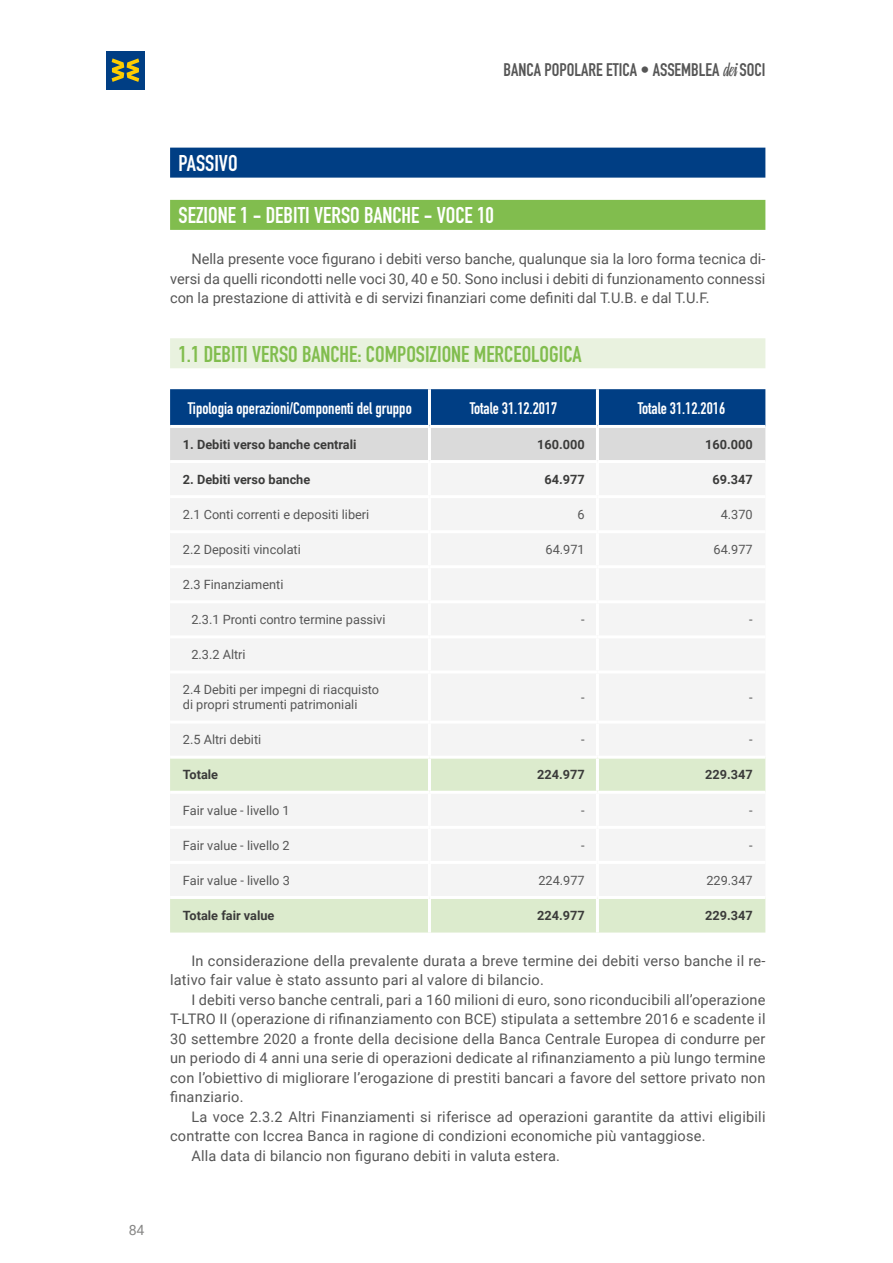
<style>
.page{position:relative;width:893px;height:1263px;background:#fff}
.page>*{position:absolute;margin:0;border:0;box-sizing:border-box;transform-origin:0 0}
.t1{font:22.5px "DIN Engschrift Std";color:#81bd4e}
.t2{font:22.5px "DIN Engschrift Std";color:#fff}
.t3{font:18px "DIN Engschrift Std";color:#565656}
.t4{font:16.5px "DIN Engschrift Std";color:#fff}
.t5{font:14.55px/19.5px "Roboto";letter-spacing:.015em;color:#565656;text-align:justify}
.t6{font:14.1px "Roboto";color:#878786}
.t7{font:12.75px/15px "Roboto";color:#565656}
.t8{font:700 12.75px "Roboto";color:#3b3b3a}
.s1{font-family:"Linotype Gneisenauette";font-weight:300}
</style>
<div class="page">
<div style="left:106px;top:51px;width:39px;height:38px;background:#003e84"></div>
<svg style="left:112px;top:58px;width:27px;height:24px"></svg>
<div style="left:170px;top:148px;width:595px;height:30px;background:#003e84"></div>
<div style="left:170px;top:200px;width:595px;height:30px;background:#81bd4e"></div>
<div style="left:170px;top:338px;width:595px;height:30px;background:#e9f2df"></div>
<svg style="left:170px;top:389px;width:595px;height:71px;background:#6788ac"></svg>
<div style="left:170px;top:463px;width:595px;height:292px;background:#f4f4f4"></div>
<svg style="left:170px;top:759px;width:595px;height:173px;fill:#f4f4f4"></svg>
<hr style="left:428px;top:389px;width:3px;height:36px;background:#fff">
<hr style="left:596px;top:389px;width:3px;height:36px;background:#fff">
<hr style="left:170px;top:425px;width:259px;height:3px;background:#fff">
<hr style="left:429px;top:425px;width:168px;height:3px;background:#fff">
<hr style="left:428px;top:428px;width:3px;height:32px;background:#fff">
<hr style="left:597px;top:425px;width:168px;height:3px;background:#fff">
<hr style="left:596px;top:428px;width:3px;height:32px;background:#fff">
<hr style="left:428px;top:463px;width:3px;height:32px;background:#fff">
<hr style="left:596px;top:463px;width:3px;height:32px;background:#fff">
<hr style="left:170px;top:495px;width:259px;height:3px;background:#fff">
<hr style="left:429px;top:495px;width:168px;height:3px;background:#fff">
<hr style="left:428px;top:498px;width:3px;height:32px;background:#fff">
<hr style="left:597px;top:495px;width:168px;height:3px;background:#fff">
<hr style="left:596px;top:498px;width:3px;height:32px;background:#fff">
<hr style="left:170px;top:530px;width:259px;height:3px;background:#fff">
<hr style="left:429px;top:530px;width:168px;height:3px;background:#fff">
<hr style="left:428px;top:533px;width:3px;height:32px;background:#fff">
<hr style="left:597px;top:530px;width:168px;height:3px;background:#fff">
<hr style="left:596px;top:533px;width:3px;height:32px;background:#fff">
<hr style="left:170px;top:565px;width:259px;height:3px;background:#fff">
<hr style="left:429px;top:565px;width:168px;height:3px;background:#fff">
<hr style="left:428px;top:568px;width:3px;height:32px;background:#fff">
<hr style="left:597px;top:565px;width:168px;height:3px;background:#fff">
<hr style="left:596px;top:568px;width:3px;height:32px;background:#fff">
<hr style="left:170px;top:600px;width:259px;height:3px;background:#fff">
<hr style="left:429px;top:600px;width:168px;height:3px;background:#fff">
<hr style="left:428px;top:603px;width:3px;height:32px;background:#fff">
<hr style="left:597px;top:600px;width:168px;height:3px;background:#fff">
<hr style="left:596px;top:603px;width:3px;height:32px;background:#fff">
<hr style="left:170px;top:635px;width:259px;height:3px;background:#fff">
<hr style="left:429px;top:635px;width:168px;height:3px;background:#fff">
<hr style="left:428px;top:638px;width:3px;height:32px;background:#fff">
<hr style="left:597px;top:635px;width:168px;height:3px;background:#fff">
<hr style="left:596px;top:638px;width:3px;height:32px;background:#fff">
<hr style="left:170px;top:670px;width:259px;height:3px;background:#fff">
<hr style="left:429px;top:670px;width:168px;height:3px;background:#fff">
<hr style="left:428px;top:673px;width:3px;height:47px;background:#fff">
<hr style="left:597px;top:670px;width:168px;height:3px;background:#fff">
<hr style="left:596px;top:673px;width:3px;height:47px;background:#fff">
<hr style="left:170px;top:720px;width:259px;height:3px;background:#fff">
<hr style="left:429px;top:720px;width:168px;height:3px;background:#fff">
<hr style="left:428px;top:723px;width:3px;height:33px;background:#fff">
<hr style="left:597px;top:720px;width:168px;height:3px;background:#fff">
<hr style="left:596px;top:723px;width:3px;height:33px;background:#fff">
<hr style="left:428px;top:759px;width:3px;height:32px;background:#fff">
<hr style="left:596px;top:759px;width:3px;height:32px;background:#fff">
<hr style="left:170px;top:791px;width:259px;height:3px;background:#fff">
<hr style="left:429px;top:791px;width:168px;height:3px;background:#fff">
<hr style="left:428px;top:794px;width:3px;height:32px;background:#fff">
<hr style="left:597px;top:791px;width:168px;height:3px;background:#fff">
<hr style="left:596px;top:794px;width:3px;height:32px;background:#fff">
<hr style="left:170px;top:826px;width:259px;height:3px;background:#fff">
<hr style="left:429px;top:826px;width:168px;height:3px;background:#fff">
<hr style="left:428px;top:829px;width:3px;height:32px;background:#fff">
<hr style="left:597px;top:826px;width:168px;height:3px;background:#fff">
<hr style="left:596px;top:829px;width:3px;height:32px;background:#fff">
<hr style="left:170px;top:861px;width:259px;height:3px;background:#fff">
<hr style="left:429px;top:861px;width:168px;height:3px;background:#fff">
<hr style="left:428px;top:864px;width:3px;height:32px;background:#fff">
<hr style="left:597px;top:861px;width:168px;height:3px;background:#fff">
<hr style="left:596px;top:864px;width:3px;height:32px;background:#fff">
<hr style="left:170px;top:896px;width:259px;height:3px;background:#fff">
<hr style="left:429px;top:896px;width:168px;height:3px;background:#fff">
<hr style="left:428px;top:899px;width:3px;height:33px;background:#fff">
<hr style="left:597px;top:896px;width:168px;height:3px;background:#fff">
<hr style="left:596px;top:899px;width:3px;height:33px;background:#fff">
<p class="t3" style="left:504px;top:59px;width:263px">BANCA POPOLARE ETICA • ASSEMBLEA <span class="s1">dei</span> SOCI</p>
<p class="t6" style="left:129px;top:1220px;width:17px">84</p>
<h1 class="t2" style="left:179px;top:150px;width:61px">PASSIVO</h1>
<h1 class="t2" style="left:179px;top:202px;width:317px">SEZIONE 1 - DEBITI VERSO BANCHE - VOCE 10</h1>
<p class="t5" style="left:170px;top:249px;width:597px;text-indent:21px">Nella presente voce figurano i debiti verso banche, qualunque sia la loro forma tecnica di&shy;versi da quelli ricondotti nelle voci 30, 40 e 50. Sono inclusi i debiti di funzionamento connessi con la prestazione di attività e di servizi finanziari come definiti dal T.U.B. e dal T.U.F.</p>
<h1 class="t1" style="left:179px;top:340px;width:405px">1.1 DEBITI VERSO BANCHE: COMPOSIZIONE MERCEOLOGICA</h1>
<p class="t4" style="left:188px;top:398px;width:225px">Tipologia operazioni/Componenti del gruppo</p>
<p class="t4" style="left:470px;top:398px;width:89px">Totale 31.12.2017</p>
<p class="t4" style="left:638px;top:398px;width:89px">Totale 31.12.2016</p>
<p class="t8" style="left:183px;top:435px;width:175px">1. Debiti verso banche centrali</p>
<p class="t8" style="left:537px;top:435px;width:49px">160.000</p>
<p class="t8" style="left:705px;top:435px;width:49px">160.000</p>
<p class="t8" style="left:183px;top:470px;width:129px">2. Debiti verso banche</p>
<p class="t8" style="left:544px;top:470px;width:42px">64.977</p>
<p class="t8" style="left:712px;top:470px;width:42px">69.347</p>
<p class="t7" style="left:183px;top:506px;width:188px">2.1 Conti correnti e depositi liberi</p>
<p class="t7" style="left:577px;top:506px;width:9px">6</p>
<p class="t7" style="left:721px;top:506px;width:34px">4.370</p>
<p class="t7" style="left:183px;top:541px;width:120px">2.2 Depositi vincolati</p>
<p class="t7" style="left:546px;top:541px;width:41px">64.971</p>
<p class="t7" style="left:713px;top:541px;width:41px">64.977</p>
<p class="t7" style="left:183px;top:577px;width:102px">2.3 Finanziamenti</p>
<p class="t7" style="left:191px;top:612px;width:196px">2.3.1 Pronti contro termine passivi</p>
<p class="t7" style="left:581px;top:612px;width:5px">-</p>
<p class="t7" style="left:749px;top:612px;width:5px">-</p>
<p class="t7" style="left:191px;top:647px;width:56px">2.3.2 Altri</p>
<p class="t7" style="left:183px;top:682px;width:198px">2.4 Debiti per impegni di riacquisto di propri strumenti patrimoniali</p>
<p class="t7" style="left:581px;top:689px;width:5px">-</p>
<p class="t7" style="left:749px;top:689px;width:5px">-</p>
<p class="t7" style="left:183px;top:732px;width:80px">2.5 Altri debiti</p>
<p class="t7" style="left:581px;top:732px;width:5px">-</p>
<p class="t7" style="left:749px;top:732px;width:5px">-</p>
<p class="t8" style="left:183px;top:766px;width:37px">Totale</p>
<p class="t8" style="left:537px;top:766px;width:49px">224.977</p>
<p class="t8" style="left:705px;top:766px;width:49px">229.347</p>
<p class="t7" style="left:183px;top:802px;width:108px">Fair value - livello 1</p>
<p class="t7" style="left:581px;top:802px;width:5px">-</p>
<p class="t7" style="left:749px;top:802px;width:5px">-</p>
<p class="t7" style="left:183px;top:837px;width:108px">Fair value - livello 2</p>
<p class="t7" style="left:581px;top:837px;width:5px">-</p>
<p class="t7" style="left:749px;top:837px;width:5px">-</p>
<p class="t7" style="left:183px;top:872px;width:108px">Fair value - livello 3</p>
<p class="t7" style="left:538px;top:872px;width:48px">224.977</p>
<p class="t7" style="left:706px;top:872px;width:48px">229.347</p>
<p class="t8" style="left:183px;top:906px;width:93px">Totale fair value</p>
<p class="t8" style="left:537px;top:906px;width:49px">224.977</p>
<p class="t8" style="left:705px;top:906px;width:49px">229.347</p>
<p class="t5" style="left:170px;top:950px;width:597px;text-indent:21px">In considerazione della prevalente durata a breve termine dei debiti verso banche il re&shy;lativo fair value è stato assunto pari al valore di bilancio.</p>
<p class="t5" style="left:170px;top:989px;width:597px;text-indent:21px">I debiti verso banche centrali, pari a 160 milioni di euro, sono riconducibili all’operazione T-LTRO II (operazione di rifinanziamento con BCE) stipulata a settembre 2016 e scadente il 30 settembre 2020 a fronte della decisione della Banca Centrale Europea di condurre per un periodo di 4 anni una serie di operazioni dedicate al rifinanziamento a più lungo termine con l’obiettivo di migliorare l’erogazione di prestiti bancari a favore del settore privato non finanziario.</p>
<p class="t5" style="left:191px;top:1106px;width:576px">La voce 2.3.2 Altri Finanziamenti si riferisce ad operazioni garantite da attivi eligibili</p>
<p class="t5" style="left:170px;top:1125px;width:537px">contratte con Iccrea Banca in ragione di condizioni economiche più vantaggiose.</p>
<p class="t5" style="left:191px;top:1145px;width:370px">Alla data di bilancio non figurano debiti in valuta estera.</p>
</div>
